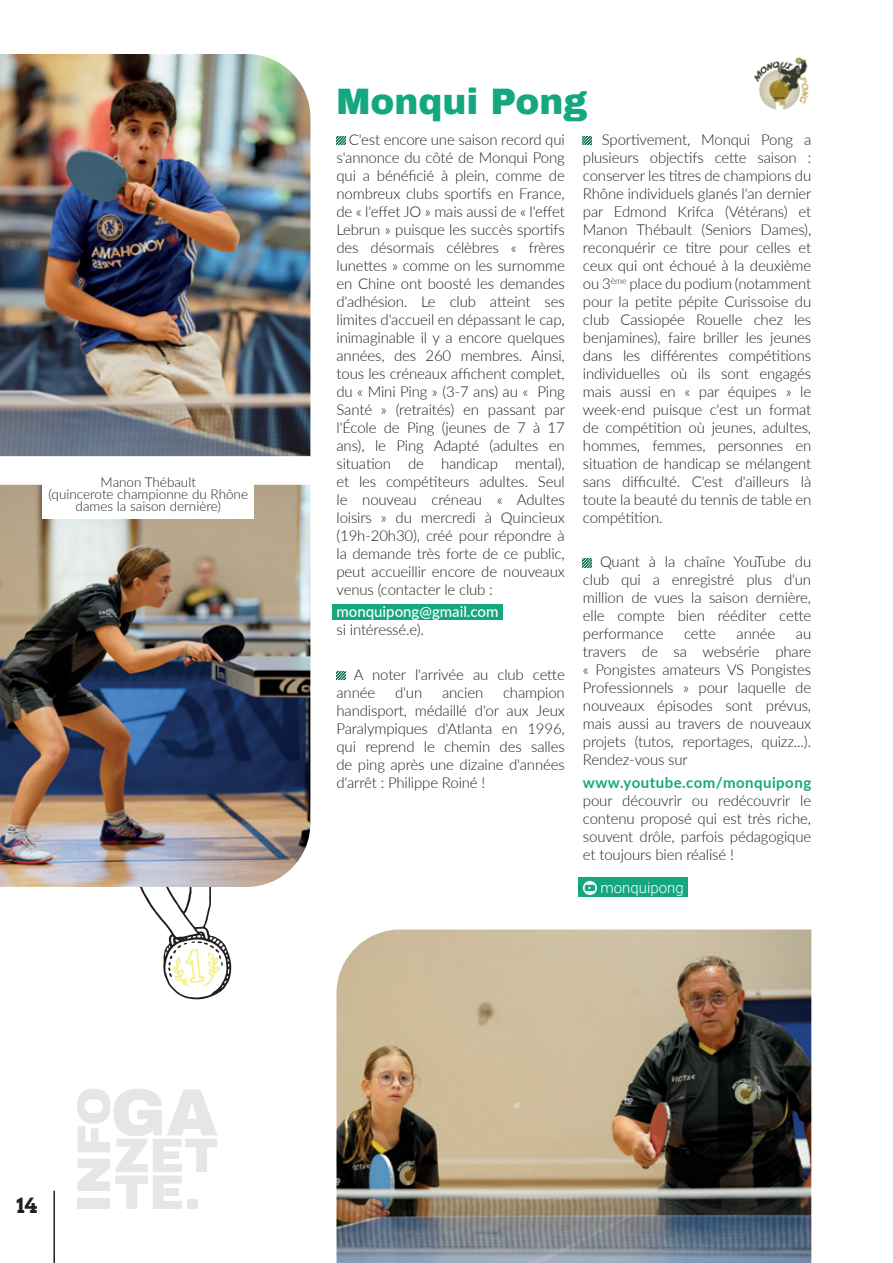
<style>
.page{position:relative;width:893px;height:1263px;background:#fff}
.page>*{position:absolute;margin:0;border:0;box-sizing:border-box;transform-origin:0 0}
.t1{font:900 36px "Archivo";color:#15a780}
.t2{font:700 21px "Arvo";color:#231f20}
.t3{font:300 15px/18px "Lato";letter-spacing:-.01em;color:#231f20;text-align:justify}
.t4{font:700 15px "Lato";letter-spacing:.03em;color:#15a780}
.t5{font:500 15px "Lato";color:#fff}
.t6{font:300 15px "Roboto";color:#fff}
.t7{font:300 13.5px/12px "Lato";color:#231f20;text-align:center}
</style>
<div class="page">
<hr style="left:53px;top:1191px;width:2px;height:72px;background:#231f20">
<svg style="left:77px;top:1089px;width:140px;height:120px"></svg>
<div style="left:187px;top:1199px;width:10px;height:10px;background:#e5e6e8"></div>
<svg style="left:140px;top:887px;width:91px;height:112px"></svg>
<div style="left:332px;top:605px;width:171px;height:15px;background:#15a780"></div>
<svg style="left:336px;top:136px;width:9px;height:9px"></svg>
<svg style="left:336px;top:671px;width:9px;height:8px"></svg>
<svg style="left:583px;top:136px;width:9px;height:9px"></svg>
<svg style="left:583px;top:559px;width:9px;height:8px"></svg>
<div style="left:579px;top:877px;width:109px;height:20px;background:#15a780"></div>
<svg style="left:583px;top:881px;width:14px;height:14px"></svg>
<img style="left:0;top:54px;width:310px;height:402px">
<img style="left:0;top:485px;width:310px;height:402px">
<img style="left:336px;top:929px;width:475px;height:334px">
<img style="left:754px;top:57px;width:55px;height:53px">
<svg style="left:43px;top:485px;width:211px;height:34px"></svg>
<p class="t7" style="left:49px;top:475px;width:201px">Manon Thébault<br>(quincerote championne du Rhône dames la saison dernière)</p>
<h1 class="t1" style="left:336px;top:79px;width:253px">Monqui Pong</h1>
<p class="t3" style="left:336px;top:130px;width:230px;text-indent:12px">C'est encore une saison record qui s'annonce du côté de Monqui Pong qui a bénéficié à plein, comme de nombreux clubs sportifs en France, de « l'effet JO » mais aussi de « l'effet Lebrun » puisque les succès sportifs des désormais célèbres « frères lunettes » comme on les surnomme en Chine ont boosté les demandes d'adhésion. Le club atteint ses limites d'accueil en dépassant le cap, inimaginable il y a encore quelques années, des 260 membres. Ainsi, tous les créneaux affichent complet, du « Mini Ping » (3-7 ans) au « Ping Santé » (retraités) en passant par l'École de Ping (jeunes de 7 à 17 ans), le Ping Adapté (adultes en situation de handicap mental), et les compétiteurs adultes. Seul le nouveau créneau « Adultes loisirs » du mercredi à Quincieux (19h-20h30), créé pour répondre à la demande très forte de ce public, peut accueillir encore de nouveaux venus (contacter le club :</p>
<p class="t5" style="left:336px;top:601px;width:164px">monquipong@gmail.com</p>
<p class="t3" style="left:336px;top:620px;width:89px">si intéressé.e).</p>
<p class="t3" style="left:336px;top:665px;width:230px;text-indent:17px">A noter l'arrivée au club cette année</p>
<p class="t3" style="left:336px;top:683px;width:230px;text-indent:167px">champion handisport, médaillé d'or aux Jeux Paralympiques d'Atlanta en 1996, qui reprend le chemin des salles de ping après une dizaine d'années d'arrêt : Philippe Roiné !</p>
<p class="t3" style="left:395px;top:683px;width:29px">d'un</p>
<p class="t3" style="left:442px;top:683px;width:43px">ancien</p>
<p class="t3" style="left:583px;top:130px;width:230px;text-indent:19px">Sportivement, Monqui Pong a plusieurs objectifs cette saison : conserver les titres de champions du Rhône individuels glanés l'an dernier par Edmond Krifca (Vétérans) et Manon Thébault (Seniors Dames), reconquérir ce titre pour celles et ceux qui ont échoué à la deuxième ou 3<sup>ème</sup> place du podium (notamment pour la petite pépite Curissoise du club Cassiopée Rouelle chez les benjamines), faire briller les jeunes dans les différentes compétitions individuelles où ils sont engagés mais aussi en « par équipes » le week-end puisque c'est un format de compétition où jeunes, adultes, hommes, femmes, personnes en situation de handicap se mélangent sans difficulté. C'est d'ailleurs là toute la beauté du tennis de table en compétition.</p>
<p class="t3" style="left:583px;top:552px;width:230px;text-indent:17px">Quant à la chaîne YouTube du club qui a enregistré plus d'un million de vues la saison dernière, elle compte bien rééditer cette performance</p>
<p class="t3" style="left:684px;top:624px;width:33px">cette</p>
<p class="t3" style="left:737px;top:624px;width:40px">année</p>
<p class="t3" style="left:583px;top:624px;width:230px;text-indent:213px">au travers de sa websérie phare « Pongistes amateurs VS Pongistes Professionnels » pour laquelle de nouveaux épisodes sont prévus, mais aussi au travers de nouveaux projets (tutos, reportages, quizz...).<br>Rendez-vous sur</p>
<p class="t4" style="left:583px;top:771px;width:230px">www.youtube.com/monquipong</p>
<p class="t3" style="left:583px;top:791px;width:230px">pour découvrir ou redécouvrir le contenu proposé qui est très riche, souvent drôle, parfois pédagogique et toujours bien réalisé !</p>
<p class="t6" style="left:601px;top:877px;width:85px">monquipong</p>
<h2 class="t2" style="left:17px;top:1192px;width:22px">14</h2>
</div>
